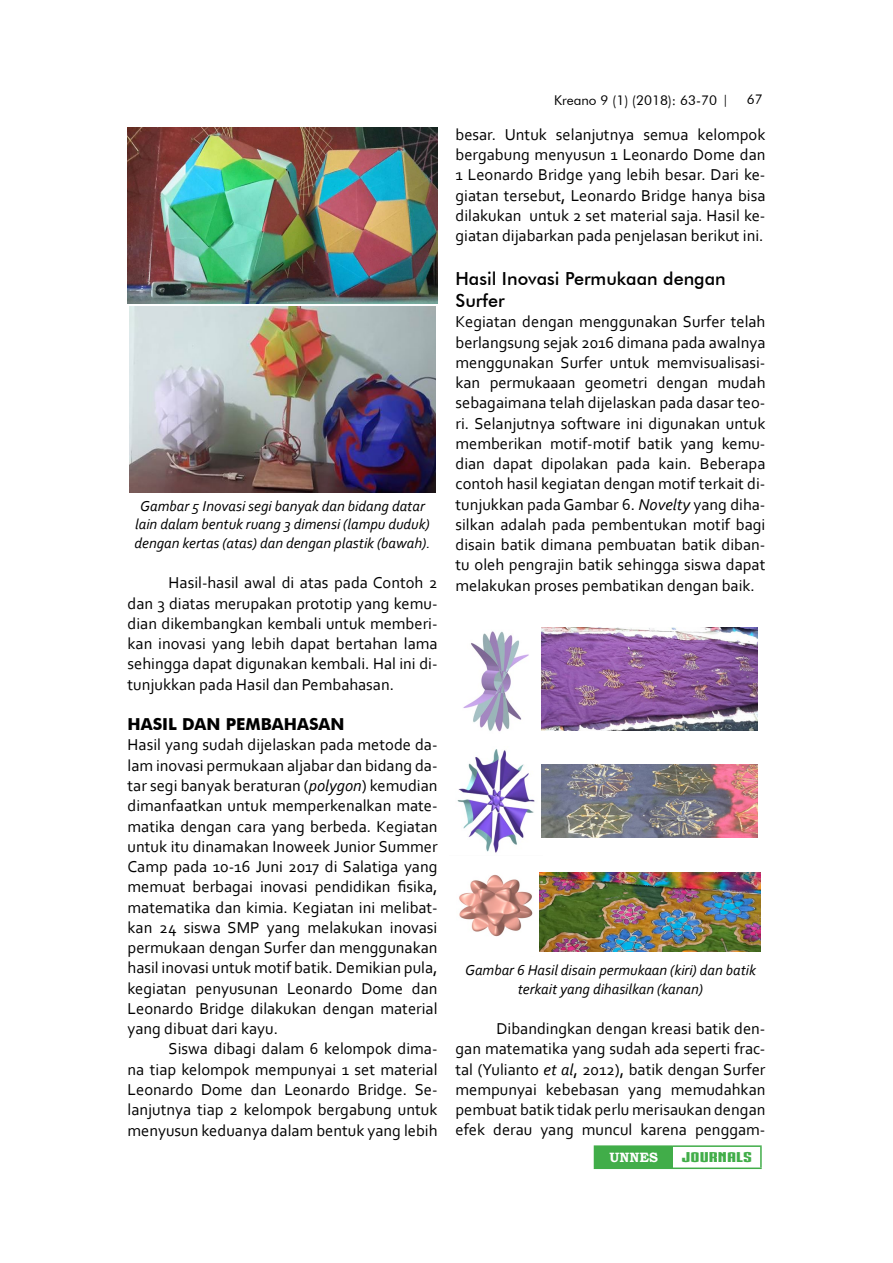
<style>
.page{position:relative;width:893px;height:1263px;background:#fff}
.page>*{position:absolute;margin:0;border:0;box-sizing:border-box;transform-origin:0 0}
.t1{font:500 18px/22px "Futura BT";color:#000}
.t2{font:16.5px/20.2px "Corbel";color:#000;text-align:justify}
.t3{font:700 16.5px "Futura BT";color:#000}
.t4{font:italic 15px/18.5px "Corbel";color:#000;text-align:center}
.t5{font:13.5px "Futura BT";color:#000}
.t6{font:13.5px "IRONMANOFWAR002 NCV";color:#41ad49;scale:1.53 1}
.t7{font:700 13.5px "Bookman Old Style";color:#fff}
.t8{font:12px "Futura BT";color:#000}
.s1{font-style:italic}
</style>
<div class="page">
<div style="left:594px;top:1146px;width:79px;height:22px;background:#41ad49"></div>
<hr style="left:594px;top:1145px;width:79px;height:2px;background:#41ad49">
<hr style="left:673px;top:1145px;width:89px;height:2px;background:#41ad49">
<hr style="left:760px;top:1147px;width:2px;height:20px;background:#41ad49">
<hr style="left:594px;top:1167px;width:79px;height:2px;background:#41ad49">
<hr style="left:673px;top:1167px;width:89px;height:2px;background:#41ad49">
<img style="left:128px;top:128px;width:309px;height:175px">
<img style="left:129px;top:307px;width:307px;height:185px">
<img style="left:463px;top:631px;width:66px;height:101px">
<img style="left:541px;top:627px;width:217px;height:103px">
<img style="left:457px;top:749px;width:86px;height:104px">
<img style="left:542px;top:764px;width:216px;height:73px">
<img style="left:459px;top:874px;width:74px;height:63px">
<img style="left:539px;top:872px;width:221px;height:80px">
<p class="t4" style="left:134px;top:496px;width:298px">Gambar 5 Inovasi segi banyak dan bidang datar lain dalam bentuk ruang 3 dimensi (lampu duduk) dengan kertas (atas) dan dengan plastik (bawah).</p>
<p class="t2" style="left:128px;top:572px;width:311px;text-indent:41px">Hasil-hasil awal di atas pada Contoh 2 dan 3 diatas merupakan prototip yang kemu&shy;dian dikembangkan kembali untuk memberi&shy;kan inovasi yang lebih dapat bertahan lama sehingga dapat digunakan kembali. Hal ini di&shy;tunjukkan pada Hasil dan Pembahasan.</p>
<p class="t3" style="left:128px;top:714px;width:218px">HASIL DAN PEMBAHASAN</p>
<p class="t2" style="left:128px;top:734px;width:311px">Hasil yang sudah dijelaskan pada metode da&shy;lam inovasi permukaan aljabar dan bidang da&shy;tar segi banyak beraturan (<span class="s1">polygon</span>) kemudian dimanfaatkan untuk memperkenalkan mate&shy;matika dengan cara yang berbeda. Kegiatan untuk itu dinamakan Inoweek Junior Summer Camp pada 10-16 Juni 2017 di Salatiga yang memuat berbagai inovasi pendidikan fisika, matematika dan kimia. Kegiatan ini melibat&shy;kan 24 siswa SMP yang melakukan inovasi permukaan dengan Surfer dan menggunakan hasil inovasi untuk motif batik. Demikian pula, kegiatan penyusunan Leonardo Dome dan Leonardo Bridge dilakukan dengan material yang dibuat dari kayu.</p>
<p class="t2" style="left:128px;top:1038px;width:311px;text-indent:41px">Siswa dibagi dalam 6 kelompok dima&shy;na tiap kelompok mempunyai 1 set material Leonardo Dome dan Leonardo Bridge. Se&shy;lanjutnya tiap 2 kelompok bergabung untuk menyusun keduanya dalam bentuk yang lebih</p>
<p class="t5" style="left:554px;top:92px;width:164px">Kreano 9 (1) (2018): 63-70</p>
<p class="t5" style="left:747px;top:91px;width:17px">67</p>
<p class="t8" style="left:722px;top:92px;width:7px">|</p>
<p class="t2" style="left:455px;top:124px;width:311px">besar. Untuk selanjutnya semua kelompok bergabung menyusun 1 Leonardo Dome dan 1 Leonardo Bridge yang lebih besar. Dari ke&shy;giatan tersebut, Leonardo Bridge hanya bisa dilakukan untuk 2 set material saja. Hasil ke&shy;giatan dijabarkan pada penjelasan berikut ini.</p>
<p class="t1" style="left:455px;top:268px;width:272px">Hasil Inovasi Permukaan dengan<br>Surfer</p>
<p class="t2" style="left:455px;top:311px;width:311px">Kegiatan dengan menggunakan Surfer telah berlangsung sejak 2016 dimana pada awalnya menggunakan Surfer untuk memvisualisasi&shy;kan permukaaan geometri dengan mudah sebagaimana telah dijelaskan pada dasar teo&shy;ri. Selanjutnya software ini digunakan untuk memberikan motif-motif batik yang kemu&shy;dian dapat dipolakan pada kain. Beberapa contoh hasil kegiatan dengan motif terkait di&shy;tunjukkan pada Gambar 6. <span class="s1">Novelty</span> yang diha&shy;silkan adalah pada pembentukan motif bagi disain batik dimana pembuatan batik diban&shy;tu oleh pengrajin batik sehingga siswa dapat melakukan proses pembatikan dengan baik.</p>
<p class="t4" style="left:465px;top:961px;width:292px">Gambar 6 Hasil disain permukaan (kiri) dan batik terkait yang dihasilkan (kanan)</p>
<p class="t2" style="left:455px;top:1018px;width:311px;text-indent:41px">Dibandingkan dengan kreasi batik den&shy;gan matematika yang sudah ada seperti frac&shy;tal (Yulianto <span class="s1">et al</span>, 2012), batik dengan Surfer mempunyai kebebasan yang memudahkan pembuat batik tidak perlu merisaukan dengan efek derau yang muncul karena penggam-</p>
<p class="t7" style="left:609px;top:1148px;width:50px">UNNES</p>
<p class="t6" style="left:682px;top:1148px;width:48px">JOURNALS</p>
</div>
